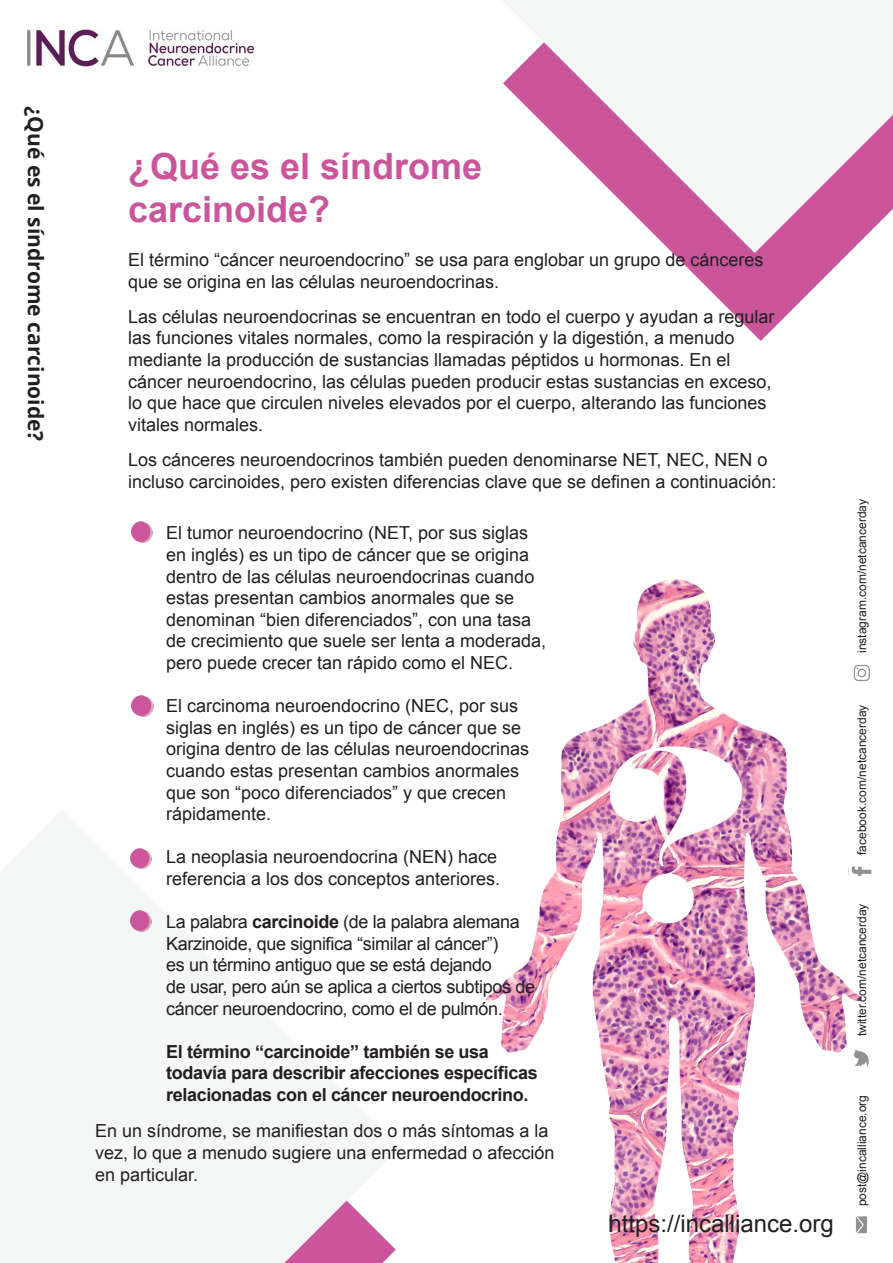
<style>
.page{position:relative;width:893px;height:1263px;background:#fff}
.page>*{position:absolute;margin:0;border:0;box-sizing:border-box;transform-origin:0 0}
.t1{font:700 36px/43.2px "Arial";color:#ca559b}
.t2{font:24px "Arial";color:#231f20}
.t3{font:700 21px "Open Sans";color:#231f20}
.t4{font:18px/21.6px "Arial";color:#231f20}
.t5{font:18px/21.6px "Arial";letter-spacing:-.02em;color:#231f20}
.t6{font:700 18px/21.6px "Arial";letter-spacing:-.02em;color:#231f20}
.t7{font:12px "Arial";color:#231f20}
.s1{font-weight:700}
</style>
<div class="page">
<img style="left:486px;top:579px;width:379px;height:684px">
<img style="left:131px;top:522px;width:21px;height:21px">
<svg style="left:673px;top:253px;width:176px;height:88px"></svg>
<svg style="left:503px;top:42px;width:390px;height:211px;fill:#f5f7f7"></svg>
<svg style="left:137px;top:931px;width:259px;height:332px;fill:#f5f7f7"></svg>
<img style="left:850px;top:1214px;width:18px;height:23px">
<img style="left:849px;top:1047px;width:20px;height:23px">
<img style="left:849px;top:859px;width:23px;height:25px">
<img style="left:850px;top:660px;width:20px;height:25px">
<img style="left:28px;top:29px;width:226px;height:38px">
<img style="left:132px;top:696px;width:21px;height:20px">
<img style="left:130px;top:848px;width:22px;height:21px">
<img style="left:130px;top:910px;width:22px;height:21px">
<p class="t3" style="left:50px;top:106px;width:337px;rotate:90deg">¿Qué es el síndrome carcinoide?</p>
<p class="t1" style="left:128px;top:146px;width:356px">¿Qué es el síndrome carcinoide?</p>
<p class="t4" style="left:128px;top:249px;width:637px">El término “cáncer neuroendocrino” se usa para englobar un grupo de cánceres que se origina en las células neuroendocrinas.</p>
<p class="t4" style="left:128px;top:306px;width:648px">Las células neuroendocrinas se encuentran en todo el cuerpo y ayudan a regular las funciones vitales normales, como la respiración y la digestión, a menudo mediante la producción de sustancias llamadas péptidos u hormonas. En el cáncer neuroendocrino, las células pueden producir estas sustancias en exceso, lo que hace que circulen niveles elevados por el cuerpo, alterando las funciones vitales normales.</p>
<p class="t4" style="left:128px;top:449px;width:650px">Los cánceres neuroendocrinos también pueden denominarse NET, NEC, NEN o incluso carcinoides, pero existen diferencias clave que se definen a continuación:</p>
<p class="t4" style="left:166px;top:522px;width:382px">El tumor neuroendocrino (NET, por sus siglas en inglés) es un tipo de cáncer que se origina dentro de las células neuroendocrinas cuando estas presentan cambios anormales que se denominan “bien diferenciados”, con una tasa de crecimiento que suele ser lenta a moderada, pero puede crecer tan rápido como el NEC.</p>
<p class="t4" style="left:166px;top:695px;width:365px">El carcinoma neuroendocrino (NEC, por sus siglas en inglés) es un tipo de cáncer que se origina dentro de las células neuroendocrinas cuando estas presentan cambios anormales que son “poco diferenciados” y que crecen rápidamente.</p>
<p class="t4" style="left:166px;top:846px;width:336px">La neoplasia neuroendocrina (NEN) hace referencia a los dos conceptos anteriores.</p>
<p class="t5" style="left:166px;top:911px;width:370px">La palabra <span class="s1">carcinoide</span> (de la palabra alemana Karzinoide, que significa “similar al cáncer”)<br>es un término antiguo que se está dejando<br>de usar, pero aún se aplica a ciertos subtipos de cáncer neuroendocrino, como el de pulmón.</p>
<p class="t6" style="left:166px;top:1041px;width:373px">El término “carcinoide” también se usa todavía para describir afecciones específicas relacionadas con el cáncer neuroendocrino.</p>
<p class="t4" style="left:95px;top:1120px;width:461px">En un síndrome, se manifiestan dos o más síntomas a la vez, lo que a menudo sugiere una enfermedad o afección en particular.</p>
<h2 class="t2" style="left:608px;top:1207px;width:227px">https://incalliance.org</h2>
<p class="t7" style="left:854px;top:653px;width:156px;rotate:-90deg">instagram.com/netcancerday</p>
<p class="t7" style="left:854px;top:855px;width:152px;rotate:-90deg">facebook.com/netcancerday</p>
<p class="t7" style="left:854px;top:1036px;width:134px;rotate:-90deg">twitter.com/netcancerday</p>
<p class="t7" style="left:854px;top:1206px;width:113px;rotate:-90deg">post@incalliance.org</p>
</div>
